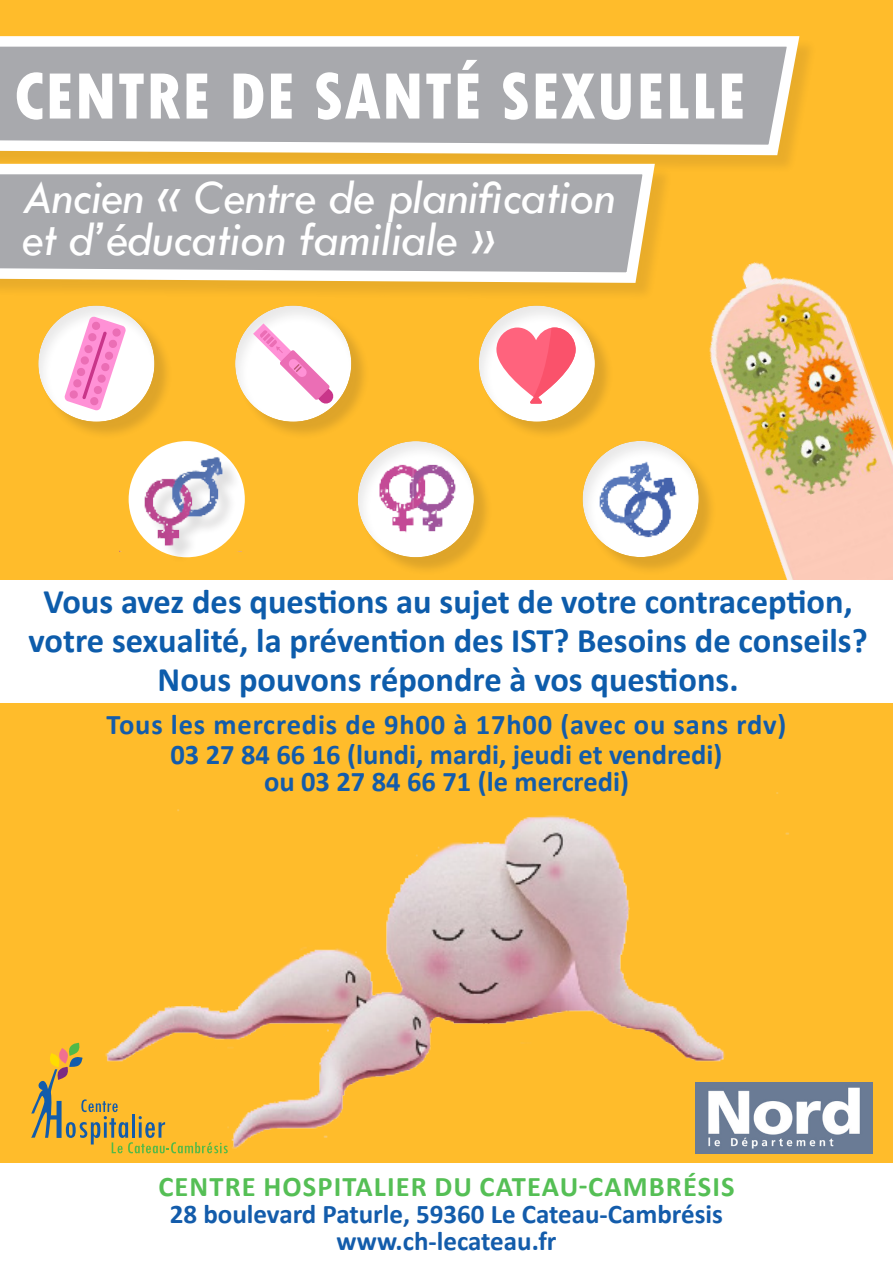
<style>
.page{position:relative;width:893px;height:1263px;background:#fff}
.page>*{position:absolute;margin:0;border:0;box-sizing:border-box;transform-origin:0 0}
.t1{font:800 condensed 69px "Tw Cen";letter-spacing:.01em;color:#fff}
.t2{font:italic 49.5px "Tw Cen";letter-spacing:-.01em;color:#fff}
.t3{font:700 34.5px "Calibri";color:#0d5cab}
.t4{font:700 28.5px "Calibri";color:#135cab}
.t5{font:700 28.5px "Calibri";letter-spacing:.03em;color:#135cab}
.t6{font:700 28.5px "Calibri";letter-spacing:.04em;color:#55bf55}
.t7{font:700 27px "Calibri";color:#135cab}
</style>
<div class="page">
<div style="left:0;top:0;width:893px;height:1165px;background:#ffbc2b"></div>
<div style="left:0;top:38px;width:817px;height:136px;background:#231f20;opacity:.1"></div>
<svg style="left:0;top:36px;width:806px;height:124px"></svg>
<div style="left:0;top:166px;width:673px;height:136px;background:#231f20;opacity:.1"></div>
<svg style="left:0;top:159px;width:661px;height:129px"></svg>
<img style="left:709px;top:262px;width:184px;height:318px">
<div style="left:0;top:580px;width:893px;height:123px;background:#fff"></div>
<div style="left:41px;top:308px;width:132px;height:132px;background:#231f20;opacity:.15"></div>
<div style="left:36px;top:305px;width:120px;height:119px;background:#231f20;opacity:.1"></div>
<svg style="left:64px;top:316px;width:62px;height:95px"></svg>
<div style="left:237px;top:308px;width:133px;height:132px;background:#231f20;opacity:.15"></div>
<div style="left:233px;top:305px;width:120px;height:119px;background:#231f20;opacity:.1"></div>
<div style="left:360px;top:443px;width:132px;height:133px;background:#231f20;opacity:.15"></div>
<div style="left:355px;top:441px;width:120px;height:118px;background:#231f20;opacity:.1"></div>
<svg style="left:253px;top:323px;width:81px;height:81px"></svg>
<div style="left:122px;top:460px;width:135px;height:109px;background:#231f20;opacity:.15"></div>
<div style="left:118px;top:445px;width:126px;height:106px;background:#231f20;opacity:.1"></div>
<img style="left:355px;top:445px;width:114px;height:96px">
<div style="left:481px;top:308px;width:132px;height:132px;background:#231f20;opacity:.15"></div>
<div style="left:476px;top:305px;width:120px;height:119px;background:#231f20;opacity:.1"></div>
<svg style="left:496px;top:327px;width:80px;height:77px"></svg>
<div style="left:585px;top:443px;width:132px;height:132px;background:#231f20;opacity:.15"></div>
<div style="left:580px;top:441px;width:120px;height:118px;background:#231f20;opacity:.1"></div>
<img style="left:583px;top:453px;width:102px;height:92px">
<img style="left:0;top:792px;width:893px;height:373px">
<p class="t1" style="left:14px;top:56px;width:733px">CENTRE DE SANTÉ SEXUELLE</p>
<p class="t2" style="left:22px;top:168px;width:595px">Ancien « Centre de planification</p>
<p class="t2" style="left:22px;top:210px;width:475px">et d’éducation familiale »</p>
<p class="t3" style="left:44px;top:577px;width:810px">Vous avez des questions au sujet de votre contraception,</p>
<p class="t3" style="left:28px;top:616px;width:841px">votre sexualité, la prévention des IST? Besoins de conseils?</p>
<p class="t3" style="left:158px;top:655px;width:582px">Nous pouvons répondre à vos questions.</p>
<p class="t5" style="left:107px;top:704px;width:681px">Tous les mercredis de 9h00 à 17h00 (avec ou sans rdv)</p>
<p class="t4" style="left:170px;top:734px;width:553px">03 27 84 66 16 (lundi, mardi, jeudi et vendredi)</p>
<p class="t4" style="left:264px;top:761px;width:366px">ou 03 27 84 66 71 (le mercredi)</p>
<p class="t6" style="left:158px;top:1166px;width:578px">CENTRE HOSPITALIER DU CATEAU-CAMBRÉSIS</p>
<p class="t7" style="left:170px;top:1195px;width:555px">28 boulevard Paturle, 59360 Le Cateau-Cambrésis</p>
<p class="t7" style="left:336px;top:1222px;width:222px">www.ch-lecateau.fr</p>
</div>
